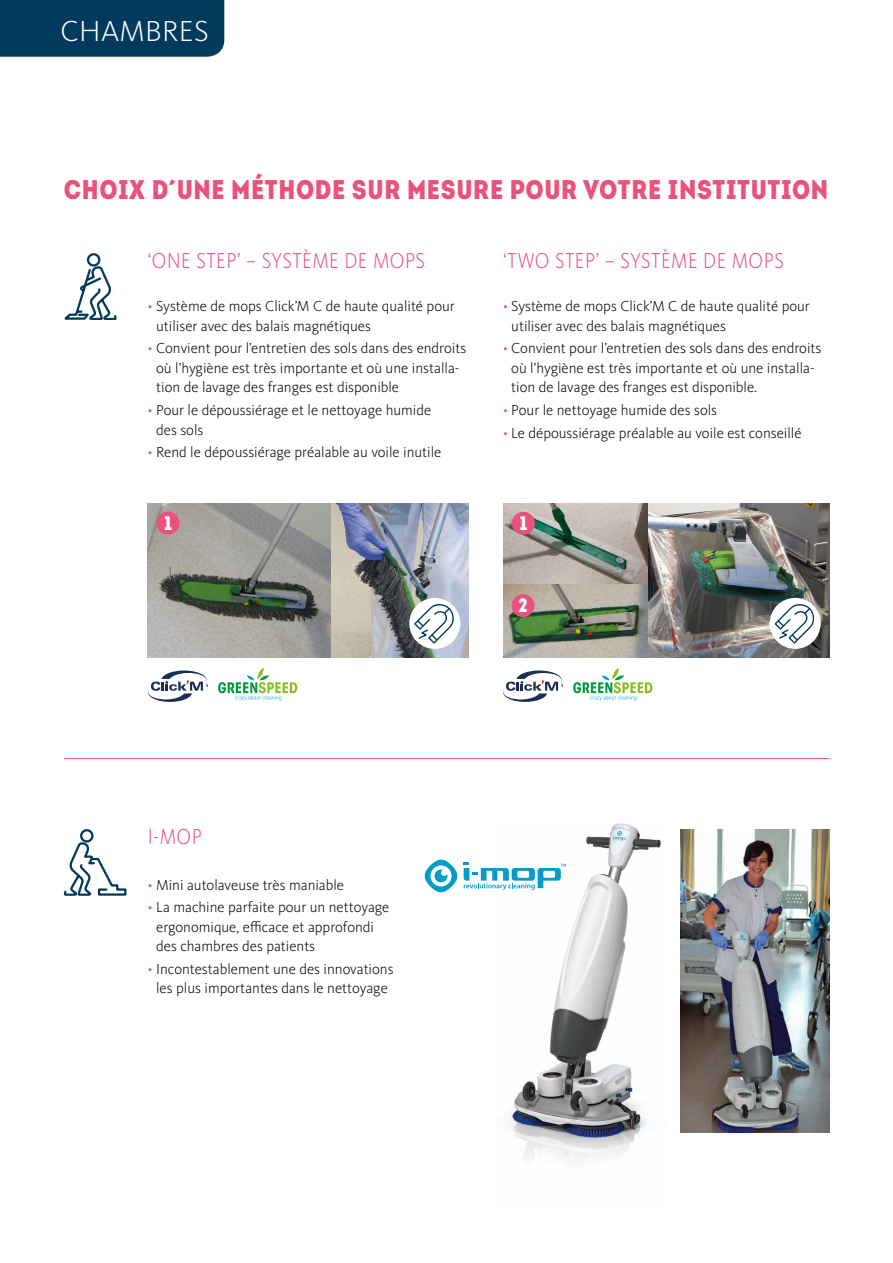
<style>
.page{position:relative;width:893px;height:1263px;background:#fff}
.page>*{position:absolute;margin:0;border:0;box-sizing:border-box;transform-origin:0 0}
.t1{font:300 30px "Kievit Pro";letter-spacing:.01em;color:#fff}
.t2{font:27px "Intro Cond Black Free";letter-spacing:.025em;color:#ea527d}
.t3{font:300 22.35px "Kievit Pro";letter-spacing:.025em;color:#ea527d;scale:.87 1}
.t4{font:19.5px "Intro Cond Black Free";color:#fff}
.t5{font:300 15px/19.5px "Kievit Pro";color:#000}
.s1{color:#ea527d}
</style>
<div class="page">
<svg style="left:148px;top:670px;width:60px;height:32px"></svg>
<svg style="left:218px;top:668px;width:81px;height:33px"></svg>
<svg style="left:503px;top:670px;width:60px;height:32px"></svg>
<svg style="left:573px;top:668px;width:81px;height:33px"></svg>
<img style="left:148px;top:503px;width:321px;height:154px">
<img style="left:647px;top:503px;width:182px;height:155px">
<img style="left:503px;top:503px;width:144px;height:81px">
<img style="left:503px;top:584px;width:144px;height:74px">
<svg style="left:64px;top:253px;width:53px;height:67px"></svg>
<svg style="left:64px;top:829px;width:63px;height:67px"></svg>
<div style="left:409px;top:598px;width:51px;height:51px;background:#fff;border-radius:50%"></div>
<svg style="left:414px;top:603px;width:40px;height:41px"></svg>
<div style="left:156px;top:512px;width:23px;height:23px;background:#ea527d;border-radius:50%"></div>
<div style="left:512px;top:512px;width:23px;height:23px;background:#ea527d;border-radius:50%"></div>
<div style="left:512px;top:594px;width:22px;height:23px;background:#ea527d;border-radius:50%"></div>
<div style="left:770px;top:598px;width:51px;height:51px;background:#fff;border-radius:50%"></div>
<svg style="left:774px;top:603px;width:41px;height:41px"></svg>
<img style="left:680px;top:830px;width:149px;height:303px">
<img style="left:510px;top:823px;width:151px;height:338px">
<hr style="left:64px;top:758px;width:765px;height:1px;background:#ea527d">
<svg style="left:425px;top:860px;width:32px;height:32px"></svg>
<svg style="left:464px;top:862px;width:102px;height:28px"></svg>
<div style="left:0;top:0;width:224px;height:57px;background:#003a5d"></div>
<h1 class="t1" style="left:61px;top:12px;width:150px">CHAMBRES</h1>
<h2 class="t2" style="left:64px;top:171px;width:766px">CHOIX D´UNE MÉTHODE SUR MESURE POUR VOTRE INSTITUTION</h2>
<h3 class="t3" style="left:148px;top:247px;width:320px">‘ONE STEP’ – SYSTÈME DE MOPS</h3>
<h3 class="t3" style="left:503px;top:247px;width:324px">‘TWO STEP’ – SYSTÈME DE MOPS</h3>
<p class="t5" style="left:156px;top:296px;width:300px;text-indent:-8px"><span class="s1">•</span> Système de mops Click’M C de haute qualité pour utiliser avec des balais magnétiques</p>
<p class="t5" style="left:156px;top:339px;width:312px;text-indent:-8px"><span class="s1">•</span> Convient pour l’entretien des sols dans des endroits où l’hygiène est très importante et où une installa&shy;tion de lavage des franges est disponible</p>
<p class="t5" style="left:156px;top:400px;width:277px;text-indent:-8px"><span class="s1">•</span> Pour le dépoussiérage et le nettoyage humide des sols</p>
<p class="t5" style="left:148px;top:442px;width:295px"><span class="s1">•</span> Rend le dépoussiérage préalable au voile inutile</p>
<p class="t5" style="left:511px;top:296px;width:300px;text-indent:-8px"><span class="s1">•</span> Système de mops Click’M C de haute qualité pour utiliser avec des balais magnétiques</p>
<p class="t5" style="left:511px;top:339px;width:312px;text-indent:-8px"><span class="s1">•</span> Convient pour l’entretien des sols dans des endroits où l’hygiène est très importante et où une installa&shy;tion de lavage des franges est disponible.</p>
<p class="t5" style="left:503px;top:400px;width:216px"><span class="s1">•</span> Pour le nettoyage humide des sols</p>
<p class="t5" style="left:503px;top:423px;width:300px"><span class="s1">•</span> Le dépoussiérage préalable au voile est conseillé</p>
<h3 class="t4" style="left:164px;top:510px;width:9px">1</h3>
<h3 class="t4" style="left:519px;top:510px;width:9px">1</h3>
<h3 class="t3" style="left:148px;top:823px;width:63px">I-MOP</h3>
<p class="t5" style="left:148px;top:874px;width:198px"><span class="s1">•</span> Mini autolaveuse très maniable</p>
<p class="t5" style="left:156px;top:897px;width:235px;text-indent:-8px"><span class="s1">•</span> La machine parfaite pour un nettoyage ergonomique, efficace et approfondi des chambres des patients</p>
<p class="t5" style="left:148px;top:959px;width:247px;text-align:center"><span class="s1">•</span> Incontestablement une des innovations les plus importantes dans le nettoyage</p>
<h3 class="t4" style="left:518px;top:592px;width:11px">2</h3>
</div>
